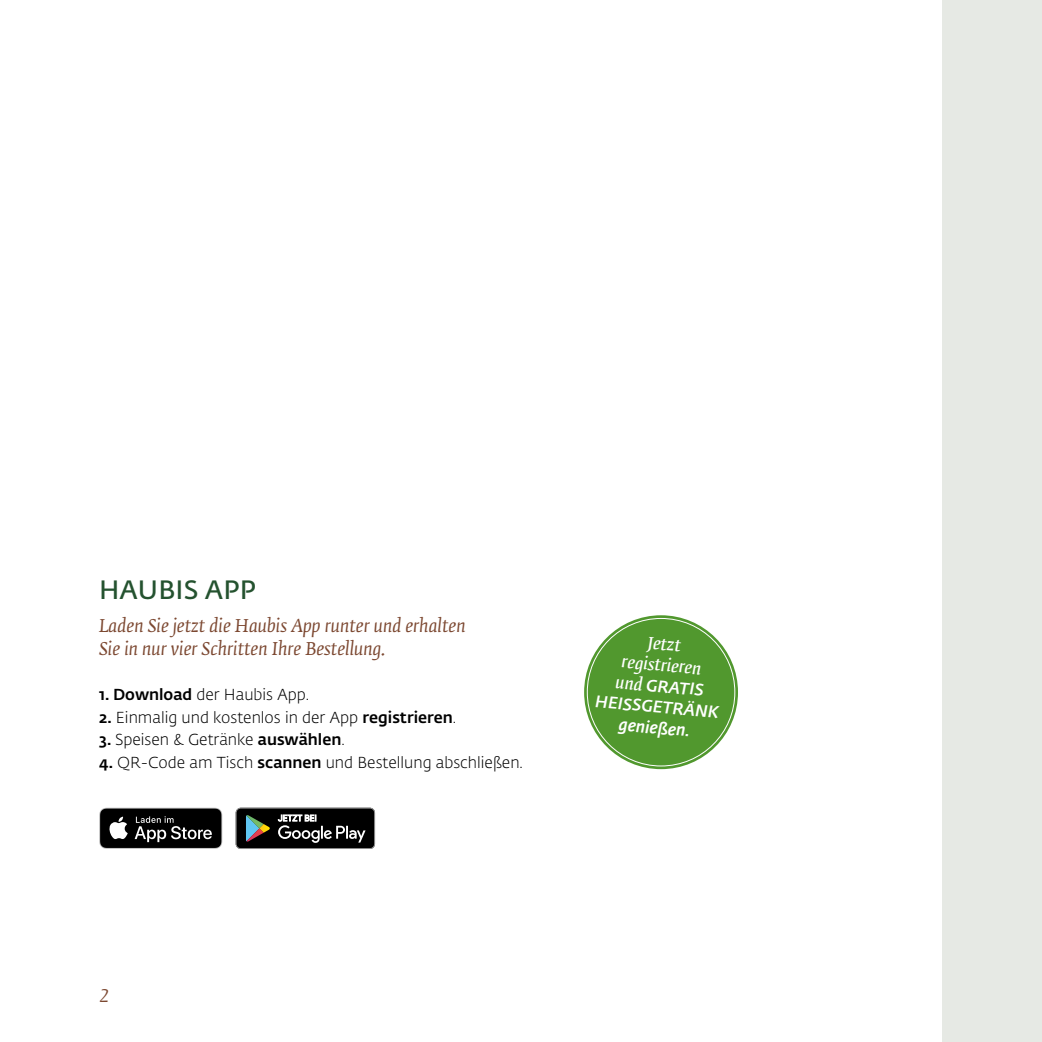
<style>
.page{position:relative;width:1042px;height:1042px;background:#fff}
.page>*{position:absolute;margin:0;border:0;box-sizing:border-box;transform-origin:0 0}
.t1{font:600 26.25px "Fedra Sans Pro";letter-spacing:.01em;color:#24522f}
.t2{font:italic 17.5px/22.8px "Fedra Serif B Pro";color:#7c4831}
.t3{font:italic 500 16.62px/21px "Fedra Sans Pro";color:#fff;text-align:center}
.t4{font:italic 16.62px/21px "Fedra Serif B Pro Demi";color:#fff;text-align:center}
.t5{font:300 15.75px "Fedra Sans Pro";color:#000}
.s1{font-weight:500}
.s2{font-family:"Fedra Serif B Pro Demi";font-weight:400}
</style>
<div class="page">
<div style="left:943px;top:0;width:99px;height:1042px;background:#e6e9e4"></div>
<svg style="left:99px;top:808px;width:123px;height:41px;background:#2f2f2f"></svg>
<svg style="left:236px;top:808px;width:139px;height:41px;background:#2c2d2c"></svg>
<div style="left:584px;top:615px;width:154px;height:154px;background:#51982e;border-radius:50%"></div>
<h1 class="t1" style="left:99px;top:570px;width:158px">HAUBIS APP</h1>
<p class="t2" style="left:99px;top:614px;width:368px">Laden Sie jetzt die Haubis App runter und erhalten<br>Sie in nur vier Schritten Ihre Bestellung.</p>
<p class="t5" style="left:99px;top:684px;width:212px"><span class="s1">1. Download</span> der Haubis App.</p>
<p class="t5" style="left:99px;top:706px;width:359px"><span class="s1">2.</span> Einmalig und kostenlos in der App <span class="s1">registrieren</span>.</p>
<p class="t5" style="left:99px;top:729px;width:247px"><span class="s1">3.</span> Speisen &amp; Getränke <span class="s1">auswählen</span>.</p>
<p class="t5" style="left:99px;top:752px;width:425px"><span class="s1">4.</span> QR-Code am Tisch <span class="s1">scannen</span> und Bestellung abschließen.</p>
<p class="t4" style="left:624px;top:630px;width:81px;rotate:5deg">Jetzt registrieren</p>
<p class="t3" style="left:598px;top:669px;width:125px;rotate:5deg"><span class="s2">und</span> GRATIS<br>HEISSGETRÄNK genießen.</p>
<p class="t2" style="left:99px;top:985px;width:12px">2</p>
</div>
